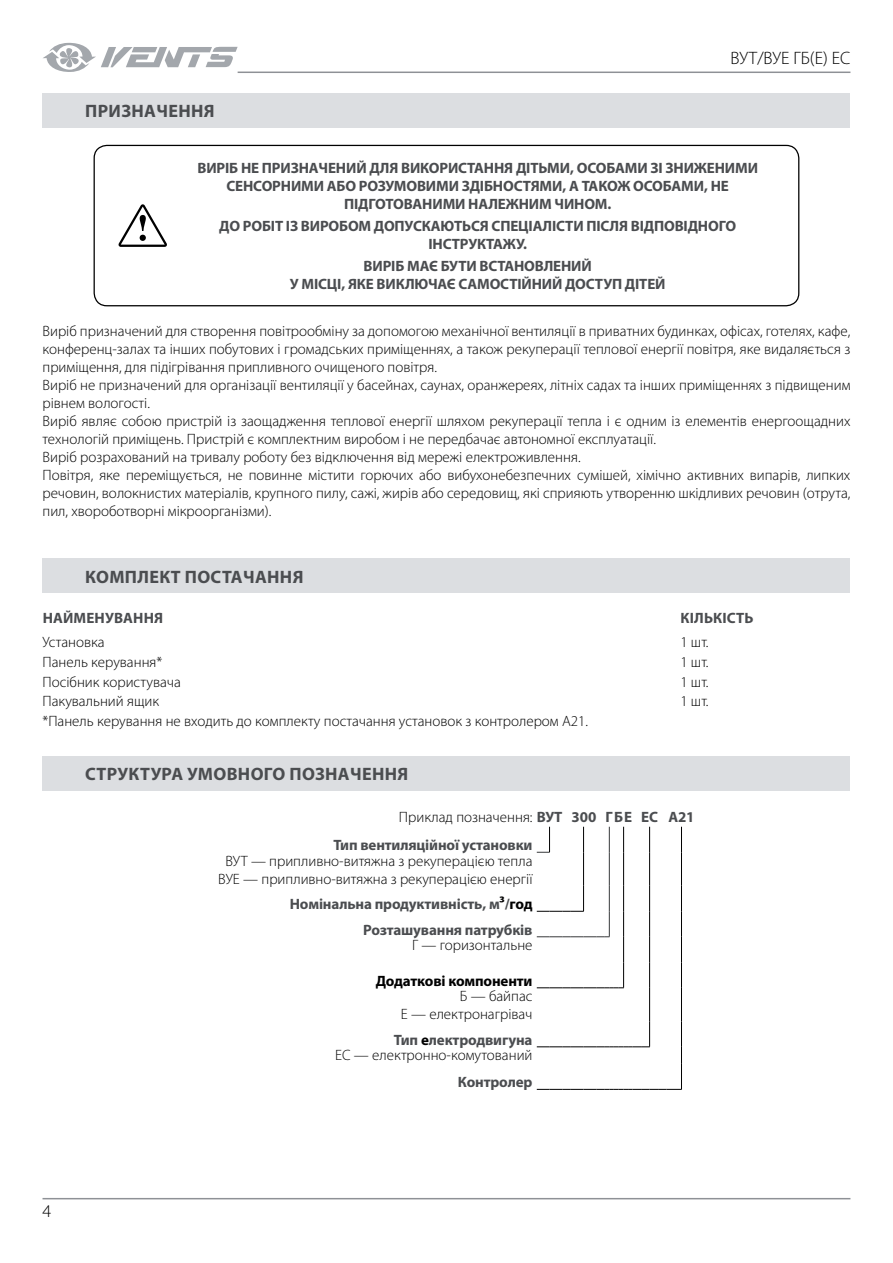
<style>
.page{position:relative;width:893px;height:1263px;background:#fff}
.page>*{position:absolute;margin:0;border:0;box-sizing:border-box;transform-origin:0 0}
.t1{font:700 18px "Myriad Pro";letter-spacing:.02em;color:#4b4d50}
.t2{font:300 18px "Myriad Pro";color:#000}
.t3{font:300 15px/18px "Myriad Pro";color:#000;text-align:right}
.t4{font:700 15px/18px "Myriad Pro";letter-spacing:-.01em;color:#4b4d50;text-align:center}
.t5{font:700 15px "Myriad Pro";letter-spacing:.01em;color:#4b4d50}
.t6{font:700 15px "Myriad Pro";letter-spacing:-.015em;color:#000}
.s1{font-weight:300;color:#000}
.s2{color:#000}
.s3{font-weight:700;color:#4b4d50}
.s4{font-weight:700}
</style>
<div class="page">
<hr style="left:43px;top:1198px;width:807px;height:1px;background:#8e9196">
<hr style="left:238px;top:72px;width:612px;height:1px;background:#8e9196">
<svg style="left:43px;top:43px;width:195px;height:29px"></svg>
<div style="left:94px;top:145px;width:705px;height:161px;border:1px solid #000;border-radius:13px"></div>
<svg style="left:118px;top:204px;width:49px;height:43px"></svg>
<svg style="left:649px;top:827px;width:1px;height:25px"></svg>
<hr style="left:649px;top:852px;width:1px;height:34px;background:#000">
<svg style="left:681px;top:827px;width:1px;height:25px"></svg>
<hr style="left:681px;top:852px;width:1px;height:34px;background:#000">
<svg style="left:649px;top:886px;width:1px;height:102px"></svg>
<hr style="left:649px;top:988px;width:1px;height:33px;background:#000">
<svg style="left:681px;top:886px;width:1px;height:102px"></svg>
<hr style="left:681px;top:988px;width:1px;height:33px;background:#000">
<svg style="left:583px;top:827px;width:1px;height:25px"></svg>
<hr style="left:583px;top:852px;width:1px;height:34px;background:#000">
<svg style="left:609px;top:827px;width:1px;height:25px"></svg>
<hr style="left:609px;top:852px;width:1px;height:34px;background:#37393a">
<svg style="left:623px;top:827px;width:1px;height:25px"></svg>
<hr style="left:623px;top:852px;width:1px;height:34px;background:#000">
<svg style="left:537px;top:886px;width:87px;height:102px"></svg>
<svg style="left:537px;top:1021px;width:145px;height:69px"></svg>
<svg style="left:537px;top:827px;width:13px;height:26px"></svg>
<div style="left:43px;top:94px;width:807px;height:34px;background:#dcdee1"></div>
<div style="left:43px;top:559px;width:807px;height:34px;background:#dcdee1"></div>
<div style="left:43px;top:756px;width:807px;height:34px;background:#dcdee1"></div>
<p class="t1" style="left:85px;top:99px;width:131px">ПРИЗНАЧЕННЯ</p>
<p class="t2" style="left:730px;top:48px;width:122px">ВУТ/ВУЕ ГБ(Е) ЕС</p>
<p class="t4" style="left:197px;top:158px;width:562px">ВИРІБ НЕ ПРИЗНАЧЕНИЙ ДЛЯ ВИКОРИСТАННЯ ДІТЬМИ, ОСОБАМИ ЗІ ЗНИЖЕНИМИ<br>СЕНСОРНИМИ АБО РОЗУМОВИМИ ЗДІБНОСТЯМИ, А ТАКОЖ ОСОБАМИ, НЕ<br>ПІДГОТОВАНИМИ НАЛЕЖНИМ ЧИНОМ.</p>
<p class="t4" style="left:219px;top:217px;width:518px">ДО РОБІТ ІЗ ВИРОБОМ ДОПУСКАЮТЬСЯ СПЕЦІАЛІСТИ ПІСЛЯ ВІДПОВІДНОГО<br>ІНСТРУКТАЖУ.</p>
<p class="t4" style="left:290px;top:257px;width:377px">ВИРІБ МАЄ БУТИ ВСТАНОВЛЕНИЙ<br>У МІСЦІ, ЯКЕ ВИКЛЮЧАЄ САМОСТІЙНИЙ ДОСТУП ДІТЕЙ</p>
<p class="t3" style="left:43px;top:322px;width:809px;text-align:left">Виріб призначений для створення повітрообміну за допомогою механічної вентиляції в приватних будинках, офісах, готелях, кафе, конференц-залах та інших побутових і громадських приміщеннях, а також рекуперації теплової енергії повітря, яке видаляється з приміщення, для підігрівання припливного очищеного повітря.<br>Виріб не призначений для організації вентиляції у басейнах, саунах, оранжереях, літніх садах та інших приміщеннях з підвищеним рівнем вологості.<br>Виріб являє собою пристрій із заощадження теплової енергії шляхом рекуперації тепла і є одним із елементів енергоощадних технологій приміщень. Пристрій є комплектним виробом і не передбачає автономної експлуатації.<br>Виріб розрахований на тривалу роботу без відключення від мережі електроживлення.<br>Повітря, яке переміщується, не повинне містити горючих або вибухонебезпечних сумішей, хімічно активних випарів, липких речовин, волокнистих матеріалів, крупного пилу, сажі, жирів або середовищ, які сприяють утворенню шкідливих речовин (отрута, пил, хвороботворні мікроорганізми).</p>
<p class="t1" style="left:85px;top:565px;width:220px">КОМПЛЕКТ ПОСТАЧАННЯ</p>
<p class="t5" style="left:43px;top:608px;width:122px">НАЙМЕНУВАННЯ</p>
<p class="t5" style="left:680px;top:608px;width:75px">КІЛЬКІСТЬ</p>
<p class="t3" style="left:43px;top:633px;width:64px">Установка</p>
<p class="t3" style="left:680px;top:633px;width:30px">1 шт.</p>
<p class="t3" style="left:43px;top:653px;width:121px">Панель керування*</p>
<p class="t3" style="left:680px;top:653px;width:30px">1 шт.</p>
<p class="t3" style="left:43px;top:673px;width:140px">Посібник користувача</p>
<p class="t3" style="left:680px;top:673px;width:30px">1 шт.</p>
<p class="t3" style="left:43px;top:693px;width:118px">Пакувальний ящик</p>
<p class="t3" style="left:680px;top:693px;width:30px">1 шт.</p>
<p class="t3" style="left:43px;top:712px;width:547px">*Панель керування не входить до комплекту постачання установок з контролером A21.</p>
<p class="t1" style="left:85px;top:762px;width:325px">СТРУКТУРА УМОВНОГО ПОЗНАЧЕННЯ</p>
<p class="t2" style="left:43px;top:1201px;width:10px">4</p>
<p class="t4" style="left:333px;top:803px;width:363px;line-height:27.6px;text-align:left;text-indent:66px"><span class="s1">Приклад позначення:</span> ВУT 300 ГБЕ ЕС А21<br>Тип вентиляційної установки</p>
<p class="t3" style="left:218px;top:852px;width:316px;text-align:center">ВУТ — припливно-витяжна з рекуперацією тепла<br>ВУЕ — припливно-витяжна з рекуперацією енергії</p>
<p class="t4" style="left:290px;top:891px;width:244px;line-height:25.5px;text-align:right">Номінальна продуктивність, м<span class="s2">3</span>/<span class="s2">год<br></span>Розташування патрубків</p>
<p class="t3" style="left:412px;top:936px;width:122px">Г — горизонтальне</p>
<p class="t6" style="left:376px;top:971px;width:158px">Додаткові компоненти</p>
<p class="t3" style="left:401px;top:987px;width:133px">Б — байпас<br>Е — електронагрівач</p>
<p class="t3" style="left:335px;top:1032px;width:199px;line-height:15.5px"><span class="s3">Тип</span> <span class="s4">е</span><span class="s3">лектродвигуна<br></span>ЕС — електронно-комутований</p>
<p class="t4" style="left:458px;top:1073px;width:76px">Контролер</p>
</div>
